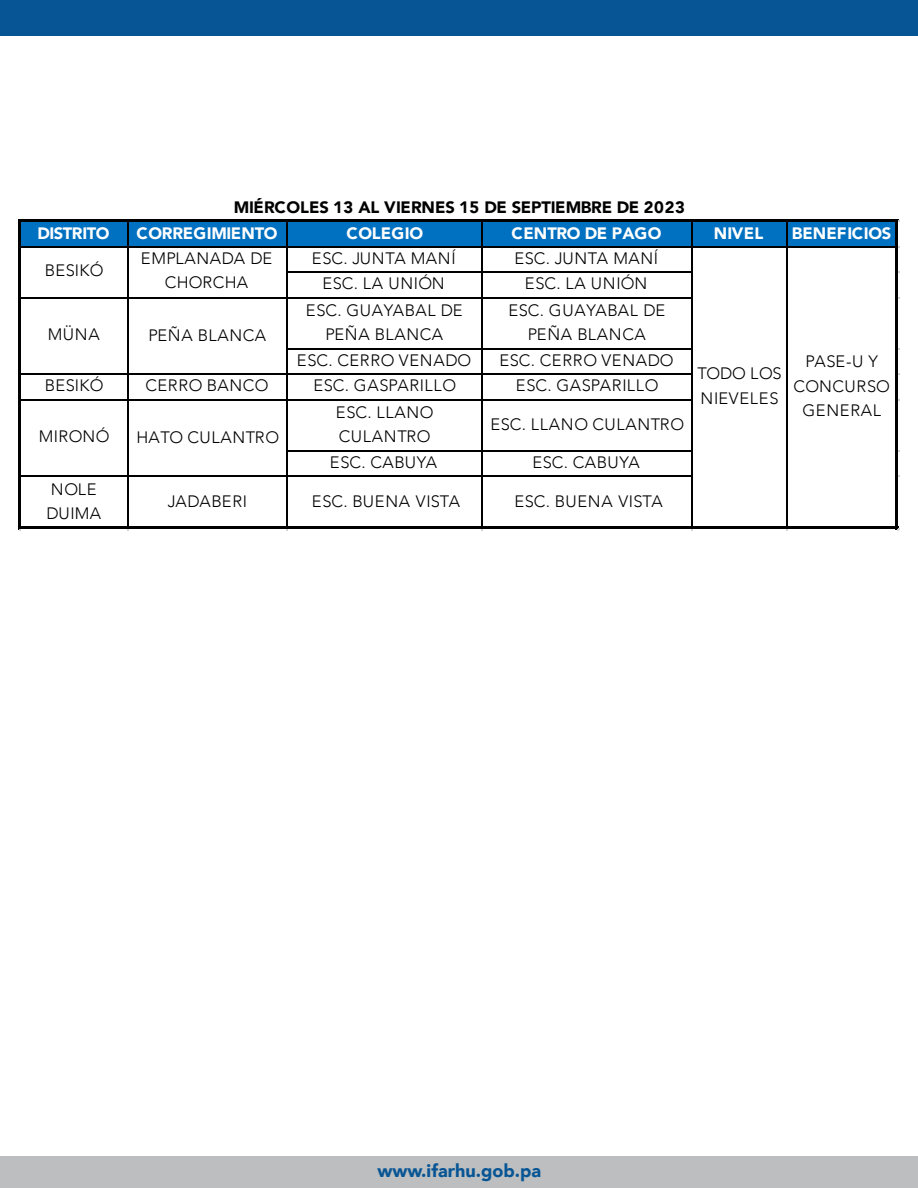
<style>
.page{position:relative;width:918px;height:1188px;background:#fff}
.page>*{position:absolute;margin:0;border:0;box-sizing:border-box;transform-origin:0 0}
.t1{font:900 18px "Avenir";color:#075594}
.t2{font:300 16.5px/24px "Avenir";letter-spacing:.04em;color:#000;text-align:center}
.t3{font:900 16.5px "Avenir";letter-spacing:-.01em;color:#fff}
.t4{font:900 16.5px "Avenir";letter-spacing:.005em;color:#000}
.t5{font:300 16.5px/24px "Avenir";letter-spacing:.02em;color:#000}
.t6{font:900 16.5px "Avenir";letter-spacing:-.03em;color:#fff}
</style>
<div class="page">
<div style="left:0;top:1157px;width:918px;height:31px;background:#bcbec0"></div>
<div style="left:0;top:0;width:918px;height:36px;background:#075594"></div>
<div style="left:19px;top:220px;width:879px;height:28px;background:#0070c0"></div>
<hr style="left:21px;top:219px;width:877px;height:3px;background:#000">
<hr style="left:21px;top:246px;width:874px;height:2px;background:#000">
<hr style="left:288px;top:272px;width:405px;height:1px;background:#000">
<hr style="left:21px;top:297px;width:672px;height:1px;background:#000">
<hr style="left:288px;top:348px;width:405px;height:2px;background:#000">
<hr style="left:21px;top:374px;width:672px;height:1px;background:#000">
<hr style="left:21px;top:399px;width:672px;height:1px;background:#000">
<hr style="left:288px;top:450px;width:405px;height:2px;background:#000">
<hr style="left:21px;top:476px;width:672px;height:1px;background:#000">
<hr style="left:18px;top:219px;width:3px;height:311px;background:#000">
<hr style="left:127px;top:222px;width:2px;height:304px;background:#000">
<hr style="left:286px;top:222px;width:2px;height:304px;background:#000">
<hr style="left:481px;top:222px;width:2px;height:304px;background:#000">
<hr style="left:691px;top:222px;width:2px;height:304px;background:#000">
<hr style="left:786px;top:222px;width:1px;height:304px;background:#000">
<svg style="left:21px;top:526px;width:874px;height:4px;fill:#000"></svg>
<hr style="left:895px;top:222px;width:3px;height:308px;background:#000">
<p class="t4" style="left:234px;top:193px;width:453px">MIÉRCOLES 13 AL VIERNES 15 DE SEPTIEMBRE DE 2023</p>
<p class="t6" style="left:37px;top:219px;width:74px">DISTRITO</p>
<p class="t3" style="left:136px;top:219px;width:143px">CORREGIMIENTO</p>
<p class="t3" style="left:346px;top:219px;width:78px">COLEGIO</p>
<p class="t3" style="left:511px;top:219px;width:152px">CENTRO DE PAGO</p>
<p class="t3" style="left:714px;top:219px;width:51px">NIVEL</p>
<p class="t3" style="left:792px;top:219px;width:101px">BENEFICIOS</p>
<p class="t2" style="left:312px;top:246px;width:145px">ESC. JUNTA MANÍ</p>
<p class="t2" style="left:514px;top:246px;width:145px">ESC. JUNTA MANÍ</p>
<p class="t2" style="left:322px;top:272px;width:124px">ESC. LA UNIÓN</p>
<p class="t2" style="left:525px;top:272px;width:124px">ESC. LA UNIÓN</p>
<p class="t2" style="left:306px;top:299px;width:158px">ESC. GUAYABAL DE<br>PEÑA BLANCA</p>
<p class="t2" style="left:508px;top:299px;width:158px">ESC. GUAYABAL DE<br>PEÑA BLANCA</p>
<p class="t2" style="left:297px;top:348px;width:176px">ESC. CERRO VENADO</p>
<p class="t2" style="left:499px;top:348px;width:176px">ESC. CERRO VENADO</p>
<p class="t2" style="left:45px;top:374px;width:60px">BESIKÓ</p>
<p class="t2" style="left:145px;top:374px;width:125px">CERRO BANCO</p>
<p class="t2" style="left:313px;top:374px;width:144px">ESC. GASPARILLO</p>
<p class="t2" style="left:516px;top:374px;width:144px">ESC. GASPARILLO</p>
<p class="t2" style="left:336px;top:401px;width:99px;text-align:left">ESC. LLANO<br>CULANTRO</p>
<p class="t2" style="left:141px;top:246px;width:133px">EMPLANADA DE<br>CHORCHA</p>
<p class="t2" style="left:148px;top:323px;width:119px">PEÑA BLANCA</p>
<p class="t2" style="left:45px;top:258px;width:60px">BESIKÓ</p>
<p class="t2" style="left:48px;top:323px;width:53px">MÜNA</p>
<p class="t2" style="left:698px;top:362px;width:86px;text-align:left">TODO LOS<br>NIEVELES</p>
<p class="t2" style="left:794px;top:350px;width:98px">PASE-U Y<br>CONCURSO<br>GENERAL</p>
<p class="t2" style="left:490px;top:413px;width:195px">ESC. LLANO CULANTRO</p>
<p class="t2" style="left:39px;top:425px;width:72px">MIRONÓ</p>
<p class="t2" style="left:136px;top:425px;width:144px">HATO CULANTRO</p>
<p class="t5" style="left:46px;top:477px;width:56px">NOLE<br>DUIMA</p>
<p class="t2" style="left:330px;top:450px;width:109px">ESC. CABUYA</p>
<p class="t2" style="left:532px;top:450px;width:109px">ESC. CABUYA</p>
<p class="t2" style="left:168px;top:489px;width:81px">JADABERI</p>
<p class="t2" style="left:312px;top:489px;width:150px">ESC. BUENA VISTA</p>
<p class="t2" style="left:514px;top:489px;width:150px">ESC. BUENA VISTA</p>
<p class="t1" style="left:378px;top:1155px;width:165px">www.ifarhu.gob.pa</p>
</div>
